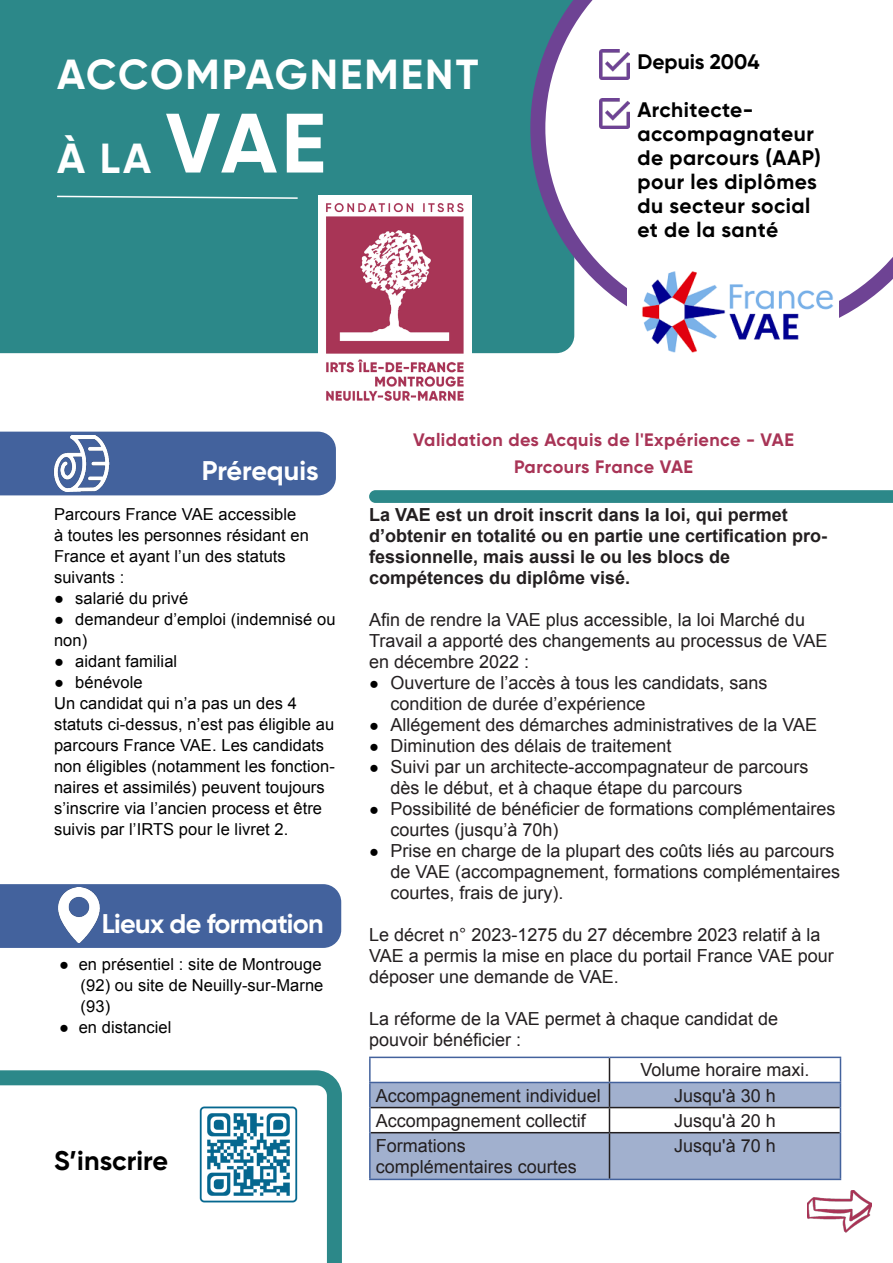
<style>
.page{position:relative;width:893px;height:1263px;background:#fff}
.page>*{position:absolute;margin:0;border:0;box-sizing:border-box;transform-origin:0 0}
.t1{font:700 42px/84px "Gilroy";letter-spacing:.05em;color:#fff}
.t2{font:700 27px "Gilroy";letter-spacing:-.025em;color:#fff}
.t3{font:700 27px "Gilroy";letter-spacing:.005em;color:#000}
.t4{font:700 27px "Gilroy";letter-spacing:-.005em;color:#fff}
.t5{font:700 21px/24px "Gilroy";letter-spacing:.025em;color:#000}
.t6{font:700 21px "Gilroy";color:#000}
.t7{font:18px/21px "Arial";color:#231f20}
.t8{font:700 18px/21px "Arial";color:#231f20}
.t9{font:700 18px "Gilroy";letter-spacing:.025em;color:#a83456}
.t10{font:16.5px/21px "Arial";letter-spacing:.005em;color:#000}
.s1{font-size:84px}
.s2{font-size:16.5px;color:#000}
</style>
<div class="page">
<svg style="left:0;top:1070px;width:342px;height:193px"></svg>
<div style="left:0;top:432px;width:336px;height:63px;background:#43629d"></div>
<img style="left:54px;top:436px;width:55px;height:55px">
<img style="left:195px;top:1101px;width:108px;height:108px">
<img style="left:808px;top:1191px;width:64px;height:42px">
<svg style="left:369px;top:490px;width:524px;height:13px;background:#308a8b"></svg>
<div style="left:0;top:0;width:574px;height:353px;background:#2c8889"></div>
<svg style="left:530px;top:0;width:363px;height:341px"></svg>
<img style="left:318px;top:196px;width:153px;height:205px">
<img style="left:600px;top:50px;width:30px;height:29px">
<img style="left:600px;top:99px;width:30px;height:29px">
<svg style="left:56px;top:195px;width:243px;height:5px"></svg>
<img style="left:627px;top:247px;width:211px;height:106px">
<div style="left:0;top:884px;width:341px;height:64px;background:#43629d"></div>
<img style="left:56px;top:888px;width:49px;height:55px">
<svg style="left:371px;top:1083px;width:469px;height:96px;fill:#a1b0ce"></svg>
<hr style="left:371px;top:1107px;width:238px;height:1px;background:#231f20">
<hr style="left:609px;top:1107px;width:231px;height:1px;background:#231f20">
<svg style="left:609px;top:1058px;width:1px;height:74px"></svg>
<hr style="left:371px;top:1132px;width:238px;height:1px;background:#231f20">
<hr style="left:609px;top:1132px;width:231px;height:1px;background:#231f20">
<hr style="left:609px;top:1133px;width:1px;height:46px;background:#231f20">
<hr style="left:369px;top:1056px;width:240px;height:2px;background:#43629d">
<hr style="left:369px;top:1058px;width:2px;height:24px;background:#43629d">
<hr style="left:609px;top:1056px;width:232px;height:2px;background:#43629d">
<hr style="left:369px;top:1082px;width:240px;height:1px;background:#43629d">
<hr style="left:609px;top:1082px;width:232px;height:1px;background:#43629d">
<hr style="left:369px;top:1083px;width:2px;height:24px;background:#43629d">
<hr style="left:369px;top:1107px;width:2px;height:26px;background:#43629d">
<svg style="left:840px;top:1058px;width:1px;height:75px"></svg>
<hr style="left:369px;top:1133px;width:2px;height:46px;background:#43629d">
<hr style="left:840px;top:1133px;width:1px;height:46px;background:#43629d">
<hr style="left:369px;top:1179px;width:240px;height:1px;background:#43629d">
<hr style="left:609px;top:1179px;width:232px;height:1px;background:#43629d">
<p class="t1" style="left:57px;top:32px;width:423px">ACCOMPAGNEMENT<br>À LA <span class="s1">VAE</span></p>
<p class="t6" style="left:637px;top:48px;width:124px">Depuis 2004</p>
<p class="t5" style="left:637px;top:97px;width:185px">Architecte&shy;accompagnateur de parcours (AAP) pour les diplômes du secteur social</p>
<p class="t5" style="left:637px;top:217px;width:142px">et de la santé</p>
<p class="t4" style="left:202px;top:454px;width:118px">Prérequis</p>
<p class="t10" style="left:54px;top:504px;width:256px">Parcours France VAE accessible à toutes les personnes résidant en<br>France et ayant l’un des statuts</p>
<p class="t10" style="left:54px;top:567px;width:72px">suivants :</p>
<p class="t10" style="left:54px;top:588px;width:136px">● salarié du privé</p>
<p class="t10" style="left:54px;top:609px;width:283px">● demandeur d’emploi (indemnisé ou non)</p>
<p class="t10" style="left:54px;top:651px;width:125px">● aidant familial</p>
<p class="t10" style="left:54px;top:672px;width:90px">● bénévole</p>
<p class="t10" style="left:54px;top:693px;width:282px">Un candidat qui n’a pas un des 4 statuts ci-dessus, n’est pas éligible au parcours France VAE. Les candidats non éligibles (notamment les fonction&shy;naires et assimilés) peuvent toujours s’inscrire via l’ancien process et être suivis par l’IRTS pour le livret 2.</p>
<p class="t2" style="left:102px;top:906px;width:224px">Lieux de formation</p>
<p class="t10" style="left:81px;top:954px;width:244px;text-align:justify;text-indent:-21px">● en présentiel : site de Montrouge (92) ou site de Neuilly-sur-Marne (93)</p>
<p class="t10" style="left:59px;top:1017px;width:114px">● en distanciel</p>
<p class="t3" style="left:54px;top:1143px;width:116px">S’inscrire</p>
<p class="t9" style="left:413px;top:428px;width:382px">Validation des Acquis de l'Expérience - VAE</p>
<p class="t9" style="left:514px;top:455px;width:180px">Parcours France VAE</p>
<p class="t8" style="left:369px;top:505px;width:420px">La VAE est un droit inscrit dans la loi, qui permet</p>
<p class="t8" style="left:369px;top:526px;width:460px">d’obtenir en totalité ou en partie une certification pro&shy;fessionnelle, mais aussi le ou les blocs de</p>
<p class="t8" style="left:369px;top:568px;width:263px">compétences du diplôme visé.</p>
<p class="t7" style="left:369px;top:610px;width:460px">Afin de rendre la VAE plus accessible, la loi Marché du<br>Travail a apporté des changements au processus de VAE en décembre 2022 :</p>
<p class="t7" style="left:390px;top:673px;width:379px;text-indent:-21px"><span class="s2">●</span> Ouverture de l’accès à tous les candidats, sans condition de durée d’expérience</p>
<p class="t7" style="left:369px;top:715px;width:450px"><span class="s2">●</span> Allégement des démarches administratives de la VAE</p>
<p class="t7" style="left:369px;top:736px;width:304px"><span class="s2">●</span> Diminution des délais de traitement</p>
<p class="t7" style="left:390px;top:757px;width:420px;text-indent:-21px"><span class="s2">●</span> Suivi par un architecte-accompagnateur de parcours dès le début, et à chaque étape du parcours</p>
<p class="t7" style="left:390px;top:799px;width:447px;text-indent:-21px"><span class="s2">●</span> Possibilité de bénéficier de formations complémentaires courtes (jusqu’à 70h)</p>
<p class="t7" style="left:390px;top:841px;width:451px;text-indent:-21px"><span class="s2">●</span> Prise en charge de la plupart des coûts liés au parcours de VAE (accompagnement, formations complémentaires</p>
<p class="t7" style="left:390px;top:883px;width:175px">courtes, frais de jury).</p>
<p class="t7" style="left:369px;top:925px;width:466px">Le décret n° 2023-1275 du 27 décembre 2023 relatif à la<br>VAE a permis la mise en place du portail France VAE pour déposer une demande de VAE.</p>
<p class="t7" style="left:369px;top:1009px;width:410px">La réforme de la VAE permet à chaque candidat de</p>
<p class="t7" style="left:369px;top:1030px;width:154px">pouvoir bénéficier :</p>
<p class="t7" style="left:640px;top:1060px;width:171px">Volume horaire maxi.</p>
<p class="t7" style="left:376px;top:1085px;width:227px">Accompagnement individuel</p>
<p class="t7" style="left:674px;top:1085px;width:103px">Jusqu'à 30 h</p>
<p class="t7" style="left:376px;top:1110px;width:212px">Accompagnement collectif</p>
<p class="t7" style="left:674px;top:1110px;width:103px">Jusqu'à 20 h</p>
<p class="t7" style="left:376px;top:1135px;width:203px;line-height:21.6px">Formations complémentaires courtes</p>
<p class="t7" style="left:674px;top:1135px;width:103px">Jusqu'à 70 h</p>
</div>
